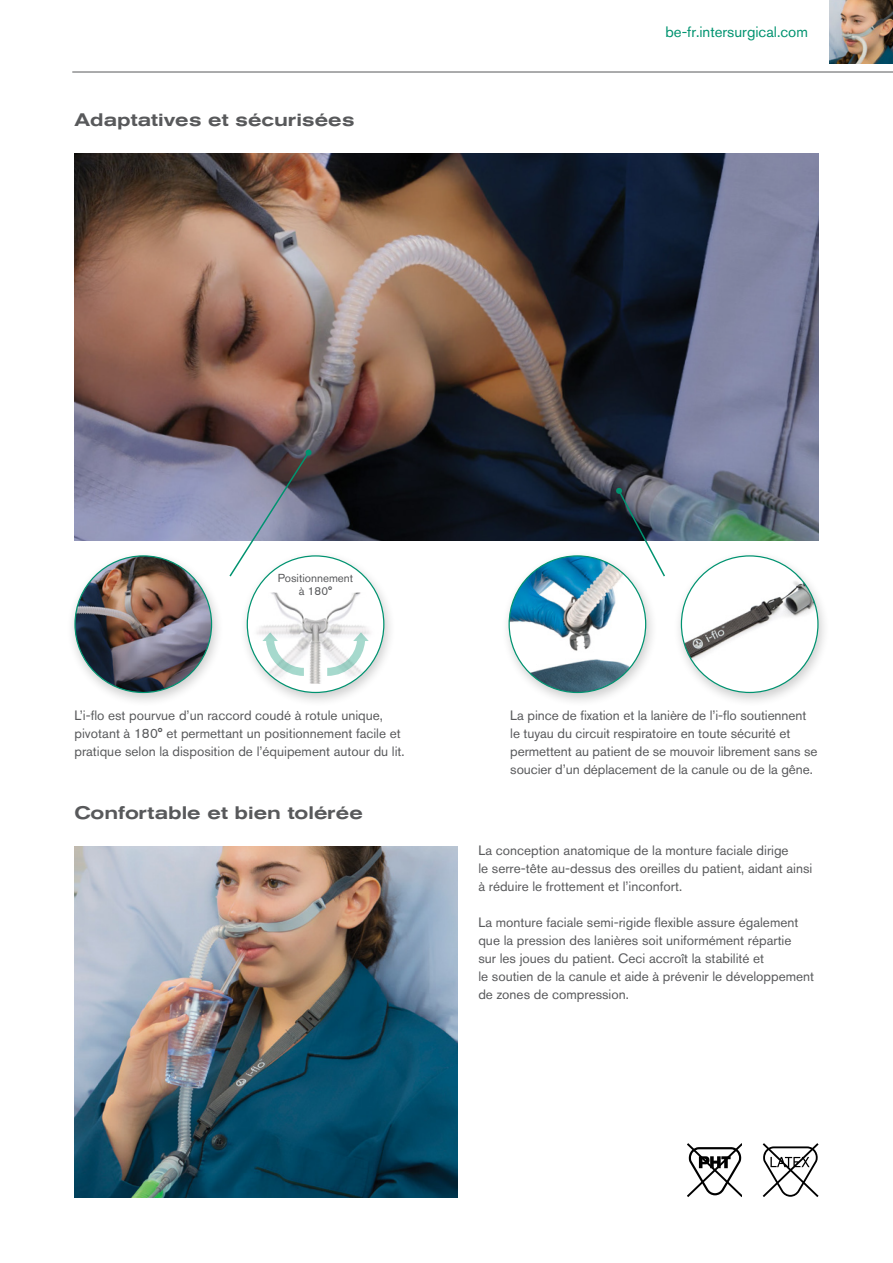
<style>
.page{position:relative;width:893px;height:1263px;background:#fff}
.page>*{position:absolute;margin:0;border:0;box-sizing:border-box;transform-origin:0 0}
.t1{font:500 expanded 18px "Akzidenz Grotesk Pro";color:#58595b}
.t2{font:15px "Akzidenz Grotesk Pro";color:#009370}
.t3{font:13.5px/18px "Akzidenz Grotesk Pro";color:#58595b}
.t4{font:11.55px/13.2px "Akzidenz Grotesk Pro";color:#58595b;text-align:center}
</style>
<div class="page">
<img style="left:830px;top:0;width:63px;height:63px">
<hr style="left:72px;top:72px;width:821px;height:1px;background:#58595b">
<img style="left:74px;top:153px;width:745px;height:387px">
<div style="left:500px;top:550px;width:158px;height:157px;background:#000;opacity:.2"></div>
<img style="left:509px;top:556px;width:137px;height:136px;border-radius:68px">
<div style="left:672px;top:550px;width:158px;height:157px;background:#000;opacity:.2"></div>
<img style="left:681px;top:564px;width:137px;height:128px">
<div style="left:66px;top:550px;width:158px;height:157px;background:#000;opacity:.2"></div>
<img style="left:75px;top:556px;width:137px;height:136px;border-radius:68px">
<div style="left:238px;top:550px;width:158px;height:157px;background:#000;opacity:.2"></div>
<div style="left:247px;top:556px;width:137px;height:136px;background:#fff;border-radius:50%"></div>
<img style="left:247px;top:593px;width:134px;height:91px">
<svg style="left:262px;top:632px;width:42px;height:44px"></svg>
<svg style="left:327px;top:632px;width:42px;height:44px"></svg>
<svg style="left:688px;top:1143px;width:54px;height:54px"></svg>
<svg style="left:763px;top:1143px;width:56px;height:54px"></svg>
<img style="left:74px;top:846px;width:383px;height:351px">
<svg style="left:228px;top:449px;width:84px;height:129px"></svg>
<svg style="left:616px;top:487px;width:50px;height:91px"></svg>
<h1 class="t1" style="left:74px;top:108px;width:282px">Adaptatives et sécurisées</h1>
<p class="t2" style="left:665px;top:22px;width:144px">be-fr.intersurgical.com</p>
<p class="t4" style="left:278px;top:571px;width:77px">Positionnement à 180°</p>
<p class="t3" style="left:74px;top:706px;width:332px">L’i-flo est pourvue d’un raccord coudé à rotule unique, pivotant à 180° et permettant un positionnement facile et pratique selon la disposition de l’équipement autour du lit.</p>
<h1 class="t1" style="left:74px;top:801px;width:290px">Confortable et bien tolérée</h1>
<p class="t3" style="left:510px;top:706px;width:309px">La pince de fixation et la lanière de l’i-flo soutiennent le tuyau du circuit respiratoire en toute sécurité et permettent au patient de se mouvoir librement sans se soucier d’un déplacement de la canule ou de la gêne.</p>
<p class="t3" style="left:478px;top:841px;width:336px">La conception anatomique de la monture faciale dirige<br>le serre-tête au-dessus des oreilles du patient, aidant ainsi à réduire le frottement et l’inconfort.</p>
<p class="t3" style="left:478px;top:913px;width:337px">La monture faciale semi-rigide flexible assure également que la pression des lanières soit uniformément répartie<br>sur les joues du patient. Ceci accroît la stabilité et<br>le soutien de la canule et aide à prévenir le développement de zones de compression.</p>
</div>
